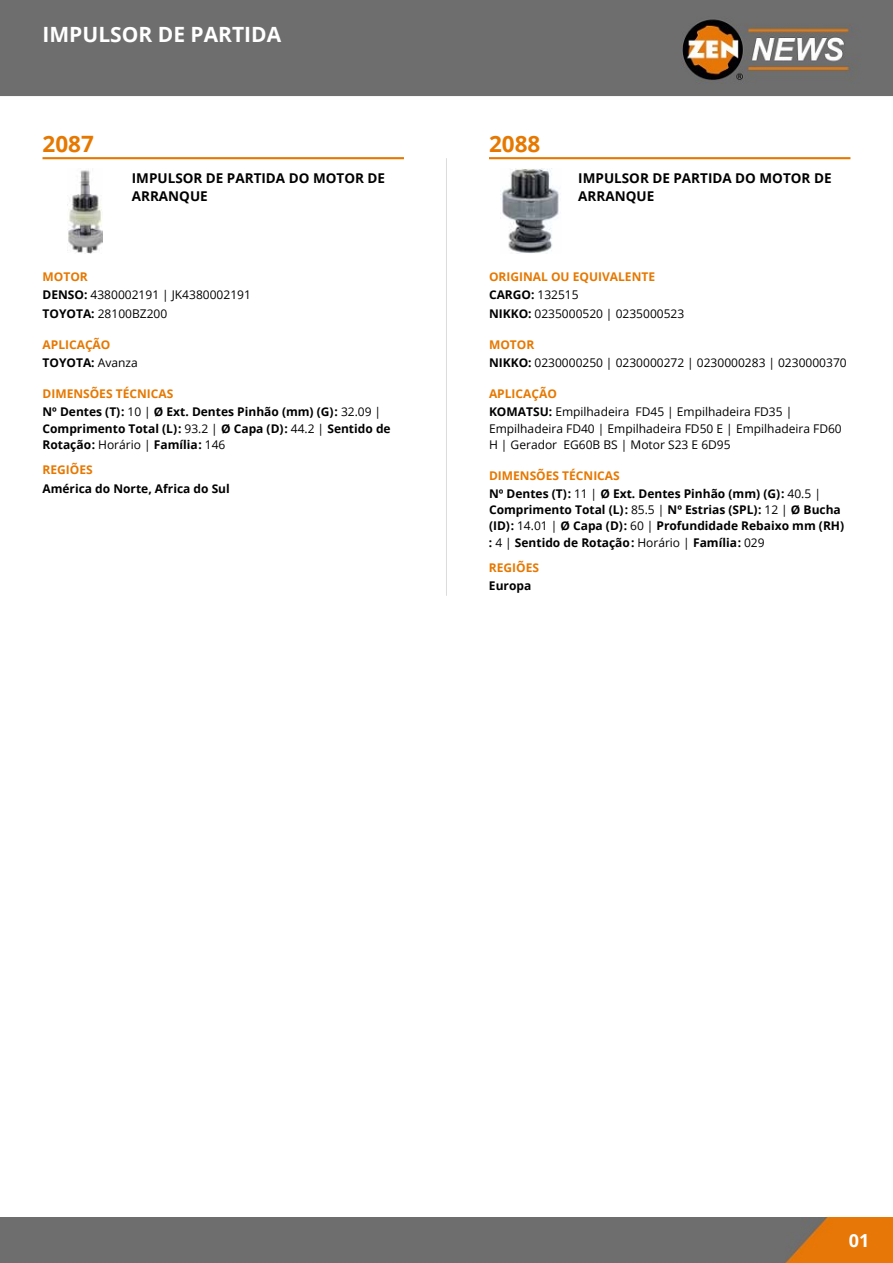
<style>
.page{position:relative;width:893px;height:1263px;background:#fff}
.page>*{position:absolute;margin:0;border:0;box-sizing:border-box;transform-origin:0 0}
.t1{font:700 22.5px "Open Sans";color:#e67800}
.t2{font:700 21px "Open Sans";color:#fff}
.t3{font:700 18px "Open Sans";color:#fff}
.t4{font:700 13.5px/18.3px "Open Sans";color:#000}
.t5{font:700 12px/16.2px "Open Sans";color:#000}
.t6{font:12px/18.3px "Open Sans";color:#000}
.t7{font:700 12px/18.3px "Open Sans";color:#e67800}
.s1{font-weight:700;color:#e67800}
.s2{font-weight:700}
.s3{color:#000}
.s4{font-weight:400;color:#000}
.s5{color:#e67800}
.s6{font-weight:400}
</style>
<div class="page">
<div style="left:0;top:0;width:893px;height:96px;background:#6e6e6e"></div>
<img style="left:0;top:1217px;width:893px;height:46px">
<hr style="left:43px;top:157px;width:361px;height:2px;background:#e67800">
<img style="left:67px;top:170px;width:35px;height:83px">
<hr style="left:489px;top:157px;width:361px;height:2px;background:#e67800">
<img style="left:501px;top:169px;width:58px;height:84px">
<hr style="left:446px;top:158px;width:1px;height:438px;background:#dcdcdc">
<h2 class="t2" style="left:43px;top:19px;width:240px">IMPULSOR DE PARTIDA</h2>
<h1 class="t1" style="left:43px;top:128px;width:53px">2087</h1>
<h1 class="t1" style="left:489px;top:128px;width:53px">2088</h1>
<p class="t4" style="left:132px;top:168px;width:255px">IMPULSOR DE PARTIDA DO MOTOR DE<br>ARRANQUE</p>
<p class="t4" style="left:578px;top:168px;width:255px">IMPULSOR DE PARTIDA DO MOTOR DE<br>ARRANQUE</p>
<p class="t6" style="left:43px;top:267px;width:210px"><span class="s1">MOTOR<br></span><span class="s2">DENSO:</span> 4380002191 | JK4380002191<br><span class="s2">TOYOTA:</span> 28100BZ200</p>
<p class="t7" style="left:43px;top:335px;width:97px">APLICAÇÃO<br><span class="s3">TOYOTA:</span> <span class="s4">Avanza</span></p>
<p class="t5" style="left:43px;top:384px;width:340px;line-height:18.3px"><span class="s5">DIMENSÕES TÉCNICAS<br></span>Nº Dentes (T): <span class="s6">10 |</span> Ø Ext. Dentes Pinhão (mm) (G): <span class="s6">32.09 |</span></p>
<p class="t5" style="left:42px;top:420px;width:350px">Comprimento Total (L): <span class="s6">93.2 |</span> Ø Capa (D): <span class="s6">44.2 |</span> Sentido de<br>Rotação: <span class="s6">Horário |</span> Família: <span class="s6">146</span></p>
<p class="t7" style="left:42px;top:460px;width:52px">REGIÕES</p>
<p class="t5" style="left:42px;top:480px;width:189px">América do Norte, Africa do Sul</p>
<p class="t6" style="left:489px;top:267px;width:197px"><span class="s1">ORIGINAL OU EQUIVALENTE<br></span><span class="s2">CARGO:</span> 132515<br><span class="s2">NIKKO:</span> 0235000520 | 0235000523</p>
<p class="t6" style="left:489px;top:335px;width:359px"><span class="s1">MOTOR<br></span><span class="s2">NIKKO:</span> 0230000250 | 0230000272 | 0230000283 | 0230000370</p>
<p class="t6" style="left:489px;top:384px;width:305px"><span class="s1">APLICAÇÃO<br></span><span class="s2">KOMATSU:</span> Empilhadeira FD45 | Empilhadeira FD35 |</p>
<p class="t6" style="left:489px;top:420px;width:354px;line-height:16.2px">Empilhadeira FD40 | Empilhadeira FD50 E | Empilhadeira FD60<br>H | Gerador EG60B BS | Motor S23 E 6D95</p>
<p class="t5" style="left:489px;top:466px;width:333px;line-height:18.3px"><span class="s5">DIMENSÕES TÉCNICAS<br></span>Nº Dentes (T): <span class="s6">11 |</span> Ø Ext. Dentes Pinhão (mm) (G): <span class="s6">40.5 |</span></p>
<p class="t5" style="left:489px;top:501px;width:357px">Comprimento Total (L): <span class="s6">85.5 |</span> Nº Estrias (SPL): <span class="s6">12 |</span> Ø Bucha (ID): <span class="s6">14.01 |</span> Ø Capa (D): <span class="s6">60 |</span> Profundidade Rebaixo mm (RH) : <span class="s6">4 |</span> Sentido de Rotação: <span class="s6">Horário |</span> Família: <span class="s6">029</span></p>
<p class="t7" style="left:489px;top:558px;width:52px">REGIÕES</p>
<p class="t5" style="left:489px;top:578px;width:44px">Europa</p>
<h3 class="t3" style="left:849px;top:1228px;width:22px">01</h3>
</div>
